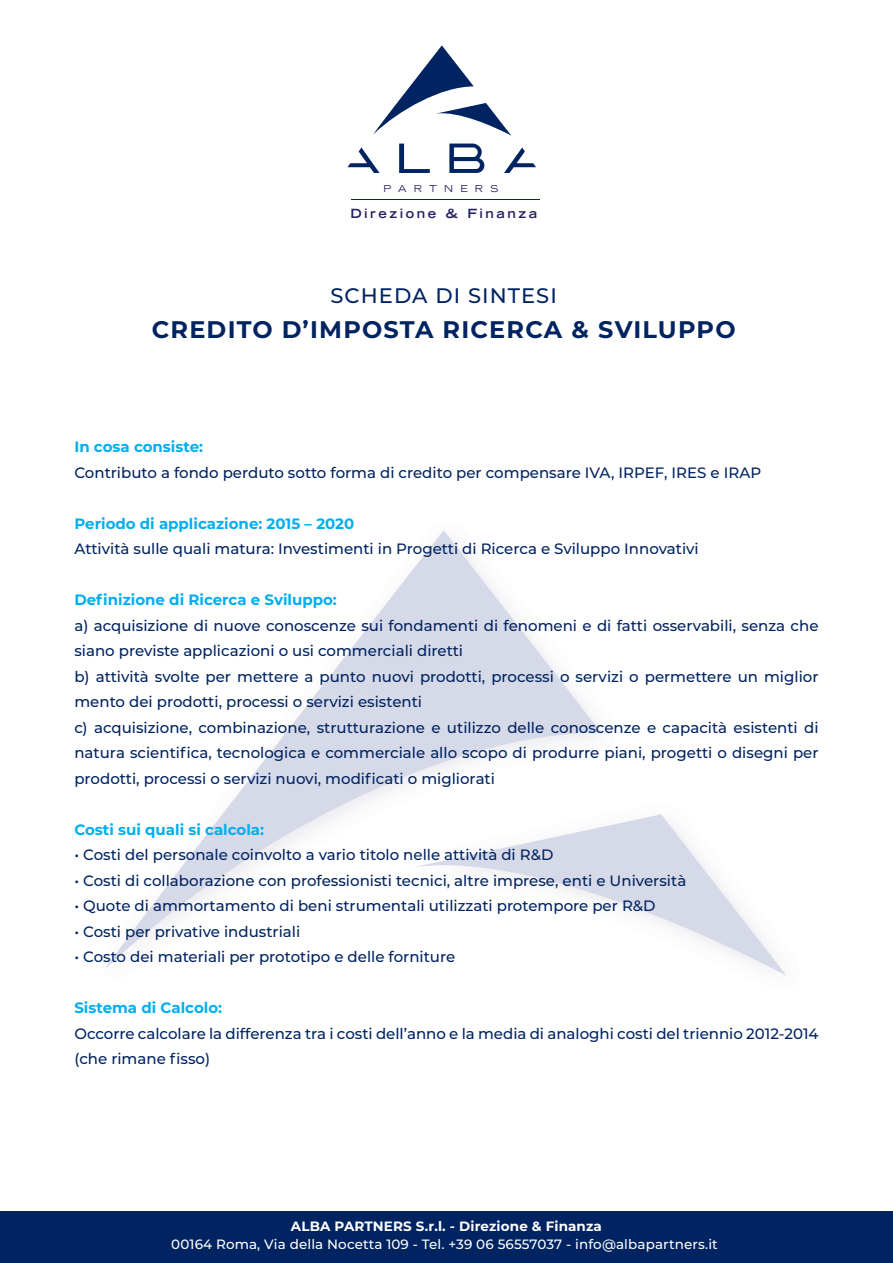
<style>
.page{position:relative;width:893px;height:1263px;background:#fff}
.page>*{position:absolute;margin:0;border:0;box-sizing:border-box;transform-origin:0 0}
.t1{font:700 24px "Montserrat";letter-spacing:.05em;color:#002361}
.t2{font:500 21px "Montserrat";letter-spacing:.05em;color:#002361}
.t3{font:500 15px/25.5px "Montserrat";color:#002361}
.t4{font:700 15px "Montserrat";color:#00aeef}
.t5{font:500 13.5px "Montserrat";letter-spacing:.01em;color:#fff}
.t6{font:700 13.5px "Montserrat";letter-spacing:.01em;color:#fff}
.t7{font:700 expanded 12.6px "Trade Gothic LH";letter-spacing:.2em;color:#252161}
.t8{font:expanded 9.45px "Trade Gothic LH";color:#252161}
</style>
<div class="page">
<svg style="left:106px;top:530px;width:495px;height:438px"></svg>
<svg style="left:412px;top:814px;width:375px;height:162px"></svg>
<div style="left:0;top:1212px;width:893px;height:51px;background:#002361"></div>
<svg style="left:347px;top:147px;width:33px;height:26px"></svg>
<svg style="left:504px;top:147px;width:32px;height:26px"></svg>
<svg style="left:399px;top:144px;width:31px;height:29px"></svg>
<svg style="left:449px;top:144px;width:36px;height:29px"></svg>
<svg style="left:373px;top:45px;width:138px;height:91px"></svg>
<hr style="left:351px;top:199px;width:188px;height:1px;background:#002361">
<p class="t8" style="left:384px;top:185px;width:117px">P A R T N E R S</p>
<p class="t7" style="left:350px;top:209px;width:188px">Direzione &amp; Finanza</p>
<h2 class="t2" style="left:330px;top:287px;width:228px">SCHEDA DI SINTESI</h2>
<h1 class="t1" style="left:152px;top:315px;width:585px">CREDITO D’IMPOSTA RICERCA &amp; SVILUPPO</h1>
<p class="t4" style="left:74px;top:438px;width:130px">In cosa consiste:</p>
<p class="t3" style="left:74px;top:461px;width:688px">Contributo a fondo perduto sotto forma di credito per compensare IVA, IRPEF, IRES e IRAP</p>
<p class="t4" style="left:74px;top:515px;width:281px">Periodo di applicazione: 2015 – 2020</p>
<p class="t3" style="left:74px;top:537px;width:626px">Attività sulle quali matura: Investimenti in Progetti di Ricerca e Sviluppo Innovativi</p>
<p class="t4" style="left:74px;top:591px;width:264px">Definizione di Ricerca e Sviluppo:</p>
<p class="t3" style="left:74px;top:614px;width:746px">a) acquisizione di nuove conoscenze sui fondamenti di fenomeni e di fatti osservabili, senza che siano previste applicazioni o usi commerciali diretti<br>b) attività svolte per mettere a punto nuovi prodotti, processi o servizi o permettere un miglior mento dei prodotti, processi o servizi esistenti<br>c) acquisizione, combinazione, strutturazione e utilizzo delle conoscenze e capacità esistenti di natura scientifica, tecnologica e commerciale allo scopo di produrre piani, progetti o disegni per prodotti, processi o servizi nuovi, modificati o migliorati</p>
<p class="t4" style="left:74px;top:821px;width:191px">Costi sui quali si calcola:</p>
<p class="t3" style="left:74px;top:843px;width:481px">• Costi del personale coinvolto a vario titolo nelle attività di R&amp;D</p>
<p class="t3" style="left:74px;top:869px;width:613px">• Costi di collaborazione con professionisti tecnici, altre imprese, enti e Università</p>
<p class="t3" style="left:74px;top:894px;width:583px">• Quote di ammortamento di beni strumentali utilizzati protempore per R&amp;D</p>
<p class="t3" style="left:74px;top:920px;width:227px">• Costi per privative industriali</p>
<p class="t3" style="left:74px;top:945px;width:382px">• Costo dei materiali per prototipo e delle forniture</p>
<p class="t4" style="left:74px;top:999px;width:149px">Sistema di Calcolo:</p>
<p class="t3" style="left:74px;top:1022px;width:746px">Occorre calcolare la differenza tra i costi dell’anno e la media di analoghi costi del triennio 2012-2014 (che rimane fisso)</p>
<p class="t6" style="left:291px;top:1219px;width:312px">ALBA PARTNERS S.r.l. - Direzione &amp; Finanza</p>
<p class="t5" style="left:171px;top:1239px;width:548px">00164 Roma, Via della Nocetta 109 - Tel. +39 06 56557037 - info@albapartners.it</p>
</div>
